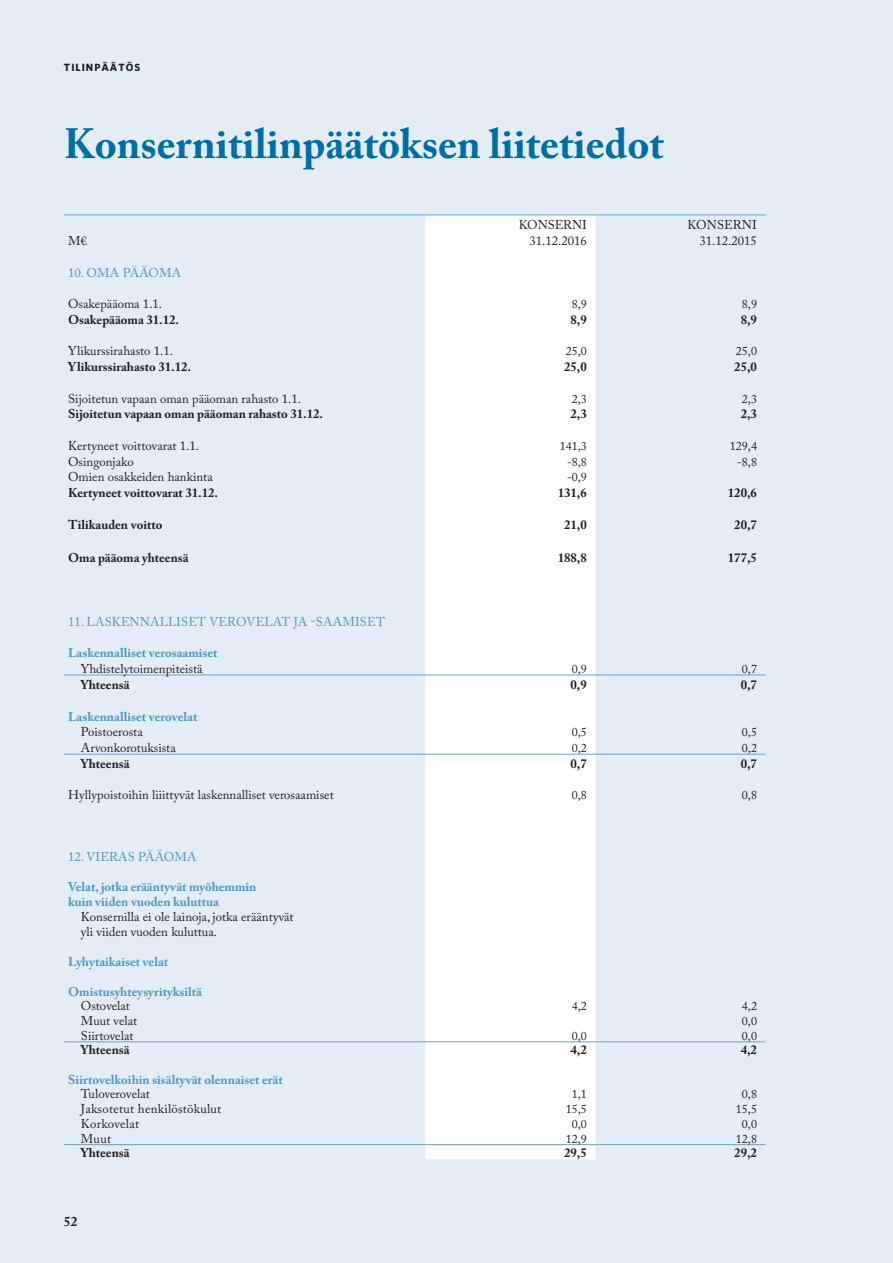
<style>
.page{position:relative;width:893px;height:1263px;background:#e4edf5}
.page>*{position:absolute;margin:0;border:0;box-sizing:border-box;transform-origin:0 0}
._01_Otsikko{font:700 42px "Adobe Caslon Pro";color:#006ea5}
.t1{font:700 13.5px "Adobe Caslon Pro";color:#231f20}
.Leipis_tab{font:12.75px/15px "Adobe Caslon Pro";color:#231f20}
.Leipis_tab-2{font:700 12.75px "Adobe Caslon Pro";color:#231f20}
.Leipis_tab-3{font:700 12.75px/15px "Adobe Caslon Pro";color:#5197c2}
.Leipis_tab-4{font:12.75px "Adobe Caslon Pro";letter-spacing:.015em;color:#5197c2}
.Leipis_tab_TS{font:12.75px "Adobe Caslon Pro";color:#231f20}
.Leipis_tab-5{font:12.75px "Adobe Caslon Pro";letter-spacing:.02em;color:#231f20}
.Leipis_tab-6{font:12px "Adobe Caslon Pro";color:#231f20}
.t2{font:700 10.5px "Whitney";letter-spacing:.1em;color:#231f20}
</style>
<div class="page">
<div style="left:425px;top:216px;width:170px;height:943px;background:#fff"></div>
<hr style="left:64px;top:215px;width:361px;height:1px;background:#6ba4ca">
<hr style="left:425px;top:215px;width:170px;height:1px;background:#6ba4ca">
<hr style="left:595px;top:215px;width:170px;height:1px;background:#6ba4ca">
<hr style="left:64px;top:675px;width:361px;height:1px;background:#6ba4ca">
<hr style="left:425px;top:675px;width:170px;height:1px;background:#6ba4ca">
<hr style="left:595px;top:675px;width:170px;height:1px;background:#6ba4ca">
<hr style="left:64px;top:754px;width:361px;height:1px;background:#6ba4ca">
<hr style="left:425px;top:754px;width:170px;height:1px;background:#6ba4ca">
<hr style="left:595px;top:754px;width:170px;height:1px;background:#6ba4ca">
<hr style="left:64px;top:1041px;width:361px;height:1px;background:#6ba4ca">
<hr style="left:425px;top:1041px;width:170px;height:1px;background:#6ba4ca">
<hr style="left:595px;top:1041px;width:170px;height:1px;background:#6ba4ca">
<hr style="left:64px;top:1144px;width:361px;height:1px;background:#749bb7">
<hr style="left:425px;top:1144px;width:170px;height:1px;background:#749bb7">
<hr style="left:595px;top:1144px;width:170px;height:1px;background:#749bb7">
<p class="t2" style="left:64px;top:61px;width:78px">TILINPÄÄTÖS</p>
<p class="_01_Otsikko" style="left:64px;top:119px;width:601px">Konsernitilinpäätöksen liitetiedot</p>
<p class="Leipis_tab_TS" style="left:68px;top:233px;width:20px">M€</p>
<p class="Leipis_tab_TS" style="left:519px;top:217px;width:70px">KONSERNI</p>
<p class="Leipis_tab_TS" style="left:529px;top:233px;width:59px">31.12.2016</p>
<p class="Leipis_tab_TS" style="left:687px;top:217px;width:71px">KONSERNI</p>
<p class="Leipis_tab_TS" style="left:699px;top:233px;width:59px">31.12.2015</p>
<p class="Leipis_tab-4" style="left:68px;top:265px;width:115px">10. OMA PÄÄOMA</p>
<p class="Leipis_tab" style="left:68px;top:296px;width:96px">Osakepääoma 1.1.</p>
<p class="Leipis_tab-6" style="left:572px;top:297px;width:17px">8,9</p>
<p class="Leipis_tab-6" style="left:742px;top:297px;width:17px">8,9</p>
<p class="Leipis_tab-2" style="left:68px;top:312px;width:112px">Osakepääoma 31.12.</p>
<p class="Leipis_tab-2" style="left:571px;top:312px;width:18px">8,9</p>
<p class="Leipis_tab-2" style="left:741px;top:312px;width:18px">8,9</p>
<p class="Leipis_tab" style="left:68px;top:343px;width:106px">Ylikurssirahasto 1.1.</p>
<p class="Leipis_tab-6" style="left:566px;top:344px;width:23px">25,0</p>
<p class="Leipis_tab-6" style="left:736px;top:344px;width:23px">25,0</p>
<p class="Leipis_tab-2" style="left:68px;top:359px;width:124px">Ylikurssirahasto 31.12.</p>
<p class="Leipis_tab-2" style="left:564px;top:359px;width:24px">25,0</p>
<p class="Leipis_tab-2" style="left:734px;top:359px;width:24px">25,0</p>
<p class="Leipis_tab" style="left:68px;top:391px;width:234px">Sijoitetun vapaan oman pääoman rahasto 1.1.</p>
<p class="Leipis_tab-6" style="left:572px;top:391px;width:17px">2,3</p>
<p class="Leipis_tab-6" style="left:742px;top:391px;width:17px">2,3</p>
<p class="Leipis_tab-2" style="left:68px;top:406px;width:257px">Sijoitetun vapaan oman pääoman rahasto 31.12.</p>
<p class="Leipis_tab-2" style="left:571px;top:406px;width:18px">2,3</p>
<p class="Leipis_tab-2" style="left:741px;top:406px;width:18px">2,3</p>
<p class="Leipis_tab" style="left:68px;top:438px;width:133px">Kertyneet voittovarat 1.1.</p>
<p class="Leipis_tab-6" style="left:560px;top:439px;width:29px">141,3</p>
<p class="Leipis_tab-6" style="left:730px;top:439px;width:29px">129,4</p>
<p class="Leipis_tab" style="left:68px;top:454px;width:67px">Osingonjako</p>
<p class="Leipis_tab-6" style="left:567px;top:454px;width:21px">-8,8</p>
<p class="Leipis_tab-6" style="left:737px;top:454px;width:21px">-8,8</p>
<p class="Leipis_tab" style="left:68px;top:469px;width:146px">Omien osakkeiden hankinta</p>
<p class="Leipis_tab-6" style="left:567px;top:470px;width:21px">-0,9</p>
<p class="Leipis_tab-2" style="left:68px;top:485px;width:151px">Kertyneet voittovarat 31.12.</p>
<p class="Leipis_tab-2" style="left:558px;top:485px;width:31px">131,6</p>
<p class="Leipis_tab-2" style="left:728px;top:485px;width:31px">120,6</p>
<p class="Leipis_tab-2" style="left:68px;top:517px;width:96px">Tilikauden voitto</p>
<p class="Leipis_tab-2" style="left:564px;top:517px;width:24px">21,0</p>
<p class="Leipis_tab-2" style="left:734px;top:517px;width:24px">20,7</p>
<p class="Leipis_tab-2" style="left:68px;top:550px;width:122px">Oma pääoma yhteensä</p>
<p class="Leipis_tab-2" style="left:558px;top:550px;width:31px">188,8</p>
<p class="Leipis_tab-2" style="left:728px;top:550px;width:31px">177,5</p>
<p class="Leipis_tab-4" style="left:68px;top:614px;width:318px">11. LASKENNALLISET VEROVELAT JA -SAAMISET</p>
<p class="Leipis_tab-3" style="left:68px;top:645px;width:151px">Laskennalliset verosaamiset</p>
<p class="Leipis_tab" style="left:81px;top:661px;width:123px">Yhdistelytoimenpiteistä</p>
<p class="Leipis_tab-6" style="left:572px;top:662px;width:17px">0,9</p>
<p class="Leipis_tab-6" style="left:742px;top:662px;width:17px">0,7</p>
<p class="Leipis_tab-2" style="left:81px;top:677px;width:50px">Yhteensä</p>
<p class="Leipis_tab-2" style="left:571px;top:677px;width:18px">0,9</p>
<p class="Leipis_tab-2" style="left:741px;top:677px;width:17px">0,7</p>
<p class="Leipis_tab-3" style="left:68px;top:709px;width:131px">Laskennalliset verovelat</p>
<p class="Leipis_tab" style="left:81px;top:724px;width:63px">Poistoerosta</p>
<p class="Leipis_tab-6" style="left:572px;top:725px;width:17px">0,5</p>
<p class="Leipis_tab-6" style="left:742px;top:725px;width:17px">0,5</p>
<p class="Leipis_tab" style="left:81px;top:740px;width:96px">Arvonkorotuksista</p>
<p class="Leipis_tab-6" style="left:572px;top:741px;width:17px">0,2</p>
<p class="Leipis_tab-6" style="left:742px;top:741px;width:17px">0,2</p>
<p class="Leipis_tab-2" style="left:81px;top:756px;width:50px">Yhteensä</p>
<p class="Leipis_tab-2" style="left:571px;top:756px;width:17px">0,7</p>
<p class="Leipis_tab-2" style="left:741px;top:756px;width:17px">0,7</p>
<p class="Leipis_tab" style="left:68px;top:787px;width:267px">Hyllypoistoihin liiittyvät laskennalliset verosaamiset</p>
<p class="Leipis_tab-6" style="left:572px;top:788px;width:17px">0,8</p>
<p class="Leipis_tab-6" style="left:742px;top:788px;width:17px">0,8</p>
<p class="Leipis_tab-4" style="left:68px;top:849px;width:130px">12. VIERAS PÄÄOMA</p>
<p class="Leipis_tab-3" style="left:68px;top:879px;width:190px">Velat, jotka erääntyvät myöhemmin kuin viiden vuoden kuluttua</p>
<p class="Leipis_tab" style="left:81px;top:909px;width:214px">Konsernilla ei ole lainoja, jotka erääntyvät yli viiden vuoden kuluttua.</p>
<p class="Leipis_tab-3" style="left:68px;top:954px;width:102px">Lyhytaikaiset velat</p>
<p class="Leipis_tab-3" style="left:68px;top:984px;width:135px">Omistusyhteysyrityksiltä</p>
<p class="Leipis_tab" style="left:81px;top:998px;width:51px">Ostovelat</p>
<p class="Leipis_tab-6" style="left:572px;top:999px;width:17px">4,2</p>
<p class="Leipis_tab-6" style="left:742px;top:999px;width:17px">4,2</p>
<p class="Leipis_tab" style="left:81px;top:1013px;width:58px">Muut velat</p>
<p class="Leipis_tab-6" style="left:742px;top:1014px;width:17px">0,0</p>
<p class="Leipis_tab" style="left:81px;top:1028px;width:54px">Siirtovelat</p>
<p class="Leipis_tab-6" style="left:572px;top:1028px;width:17px">0,0</p>
<p class="Leipis_tab-6" style="left:742px;top:1028px;width:17px">0,0</p>
<p class="Leipis_tab-2" style="left:81px;top:1042px;width:50px">Yhteensä</p>
<p class="Leipis_tab-2" style="left:571px;top:1042px;width:18px">4,2</p>
<p class="Leipis_tab-2" style="left:741px;top:1042px;width:18px">4,2</p>
<p class="Leipis_tab-3" style="left:68px;top:1072px;width:216px">Siirtovelkoihin sisältyvät olennaiset erät</p>
<p class="Leipis_tab" style="left:81px;top:1086px;width:71px">Tuloverovelat</p>
<p class="Leipis_tab-6" style="left:572px;top:1087px;width:17px">1,1</p>
<p class="Leipis_tab-6" style="left:742px;top:1087px;width:17px">0,8</p>
<p class="Leipis_tab-5" style="left:81px;top:1101px;width:142px">Jaksotetut henkilöstökulut</p>
<p class="Leipis_tab-6" style="left:566px;top:1102px;width:23px">15,5</p>
<p class="Leipis_tab-6" style="left:736px;top:1102px;width:23px">15,5</p>
<p class="Leipis_tab-5" style="left:81px;top:1116px;width:60px">Korkovelat</p>
<p class="Leipis_tab-6" style="left:572px;top:1117px;width:17px">0,0</p>
<p class="Leipis_tab-6" style="left:742px;top:1117px;width:17px">0,0</p>
<p class="Leipis_tab" style="left:81px;top:1130px;width:32px">Muut</p>
<p class="Leipis_tab-6" style="left:566px;top:1131px;width:23px">12,9</p>
<p class="Leipis_tab-6" style="left:736px;top:1131px;width:23px">12,8</p>
<p class="Leipis_tab-2" style="left:81px;top:1145px;width:50px">Yhteensä</p>
<p class="Leipis_tab-2" style="left:564px;top:1145px;width:24px">29,5</p>
<p class="Leipis_tab-2" style="left:734px;top:1145px;width:24px">29,2</p>
<p class="t1" style="left:64px;top:1214px;width:15px">52</p>
</div>
